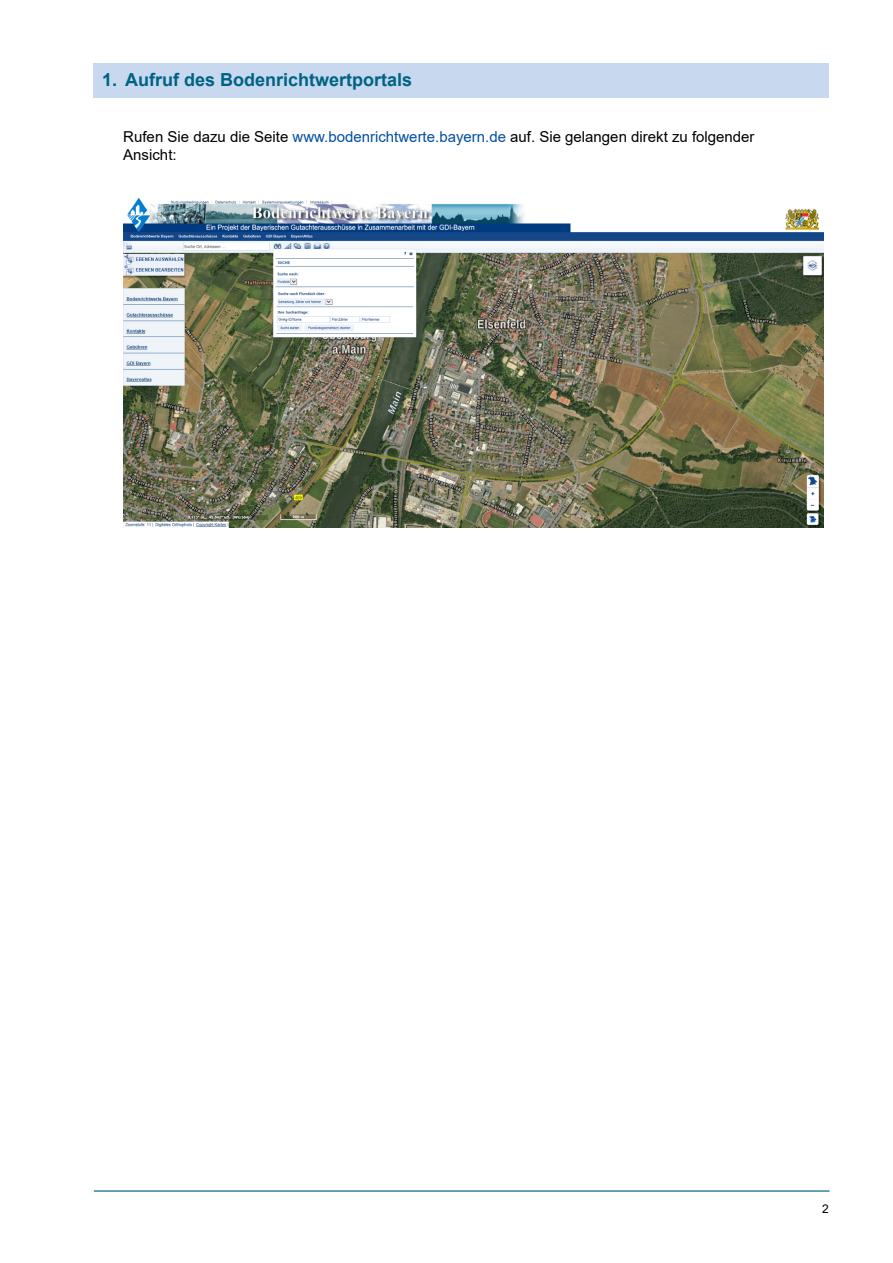
<style>
.page{position:relative;width:893px;height:1263px;background:#fff}
.page>*{position:absolute;margin:0;border:0;box-sizing:border-box;transform-origin:0 0}
.t1{font:700 18px "Arial";color:#006383}
.t2{font:15px "Arial";color:#000}
.Fließtext{font:12px "Arial";color:#000}
.s1{color:#034ea2}
</style>
<div class="page">
<hr style="left:94px;top:1190px;width:735px;height:2px;background:#33829c">
<img style="left:123px;top:198px;width:700px;height:330px">
<div style="left:94px;top:64px;width:735px;height:34px;background:#c7d8ef"></div>
<p class="t1" style="left:102px;top:67px;width:312px">1. Aufruf des Bodenrichtwertportals</p>
<p class="t2" style="left:123px;top:126px;width:633px">Rufen Sie dazu die Seite <span class="s1">www.bodenrichtwerte.bayern.de</span> auf. Sie gelangen direkt zu folgender</p>
<p class="t2" style="left:123px;top:144px;width:55px">Ansicht:</p>
<p class="Fließtext" style="left:822px;top:1200px;width:8px">2</p>
</div>
